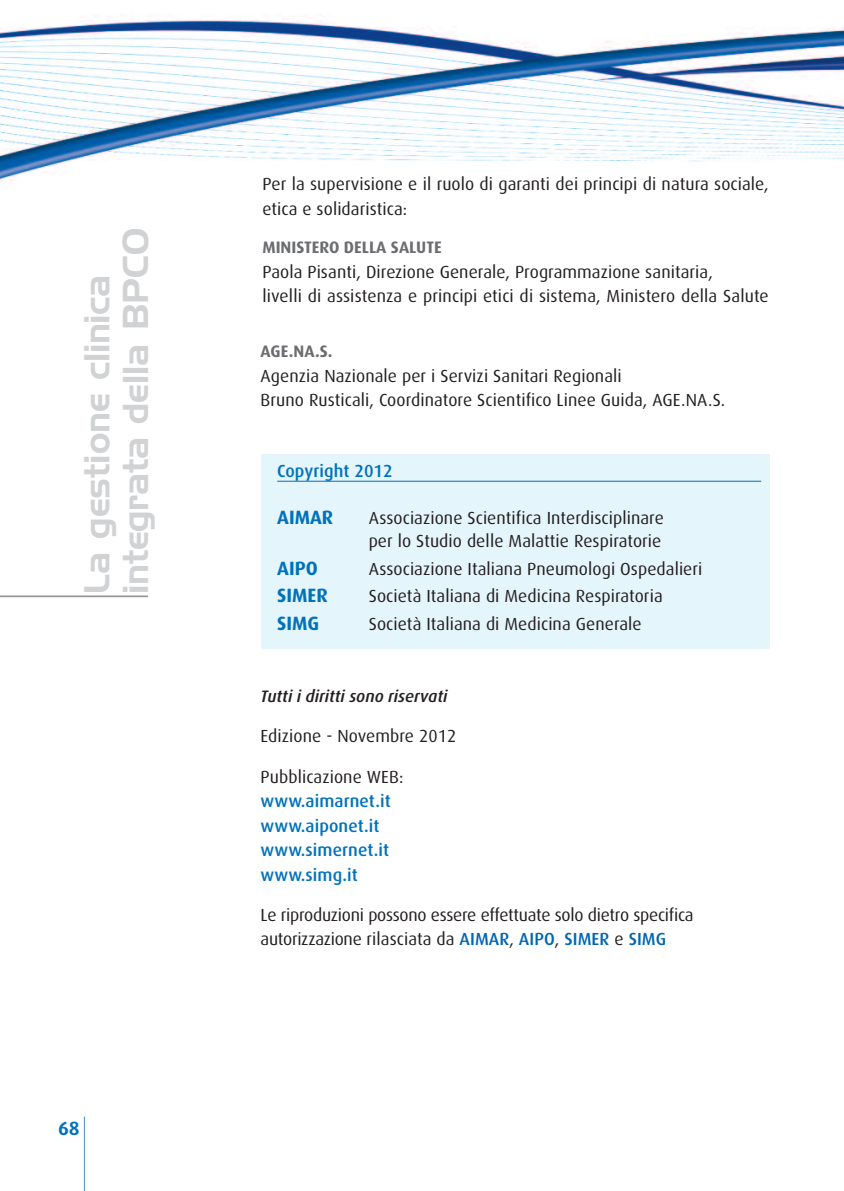
<style>
.page{position:relative;width:844px;height:1191px;background:#fff}
.page>*{position:absolute;margin:0;border:0;box-sizing:border-box;transform-origin:0 0}
.t1{font:35px/38.5px "Handel Gothic BT";color:#d1d2d4}
.t2{font:700 19.25px "Dax";color:#0072bc}
.t3{font:17.5px/24.5px "Dax";letter-spacing:.005em;color:#231f20}
.t4{font:17.5px/24.5px "Dax";letter-spacing:-.015em;color:#231f20}
.t5{font:500 17.5px/24.5px "Dax";letter-spacing:.005em;color:#0072bc}
.t6{font:700 16.62px "Dax";color:#6c6d70}
.t7{font:italic 500 16.62px "Dax";color:#231f20}
.s1{font-weight:500;color:#0166b3}
</style>
<div class="page">
<div style="left:260px;top:454px;width:509px;height:194px;background:#e5f5fc"></div>
<img style="left:0;top:16px;width:843px;height:165px">
<hr style="left:0;top:595px;width:148px;height:2px;background:#939598">
<hr style="left:84px;top:1116px;width:1px;height:75px;background:#448dcb">
<hr style="left:277px;top:481px;width:484px;height:1px;background:#0072bc">
<h1 class="t1" style="left:81px;top:594px;width:367px;rotate:-90deg">La gestione clinica integrata della BPCO</h1>
<p class="t2" style="left:58px;top:1121px;width:23px">68</p>
<p class="t3" style="left:262px;top:174px;width:508px">Per la supervisione e il ruolo di garanti dei principi di natura sociale, etica e solidaristica:</p>
<p class="t6" style="left:262px;top:241px;width:181px">MINISTERO DELLA SALUTE</p>
<p class="t3" style="left:262px;top:261px;width:507px">Paola Pisanti, Direzione Generale, Programmazione sanitaria,<br>livelli di assistenza e principi etici di sistema, Ministero della Salute</p>
<p class="t6" style="left:260px;top:346px;width:73px">AGE.NA.S.</p>
<p class="t3" style="left:260px;top:365px;width:466px">Agenzia Nazionale per i Servizi Sanitari Regionali<br>Bruno Rusticali, Coordinatore Scientifico Linee Guida, AGE.NA.S.</p>
<p class="t5" style="left:277px;top:460px;width:117px">Copyright 2012</p>
<p class="t2" style="left:277px;top:511px;width:58px">AIMAR</p>
<p class="t3" style="left:368px;top:508px;width:297px;line-height:22.8px">Associazione Scientifica Interdisciplinare per lo Studio delle Malattie Respiratorie</p>
<p class="t2" style="left:277px;top:561px;width:42px">AIPO</p>
<p class="t3" style="left:369px;top:558px;width:335px">Associazione Italiana Pneumologi Ospedalieri</p>
<p class="t2" style="left:277px;top:589px;width:52px">SIMER</p>
<p class="t3" style="left:369px;top:586px;width:295px">Società Italiana di Medicina Respiratoria</p>
<p class="t2" style="left:277px;top:617px;width:44px">SIMG</p>
<p class="t3" style="left:369px;top:613px;width:274px">Società Italiana di Medicina Generale</p>
<p class="t7" style="left:260px;top:690px;width:188px">Tutti i diritti sono riservati</p>
<p class="t3" style="left:260px;top:726px;width:197px">Edizione - Novembre 2012</p>
<p class="t3" style="left:260px;top:766px;width:144px">Pubblicazione WEB:</p>
<p class="t5" style="left:260px;top:790px;width:131px">www.aimarnet.it www.aiponet.it www.simernet.it www.simg.it</p>
<p class="t4" style="left:260px;top:904px;width:434px">Le riproduzioni possono essere effettuate solo dietro specifica autorizzazione rilasciata da <span class="s1">AIMAR</span>, <span class="s1">AIPO</span>, <span class="s1">SIMER</span> e <span class="s1">SIMG</span></p>
</div>
